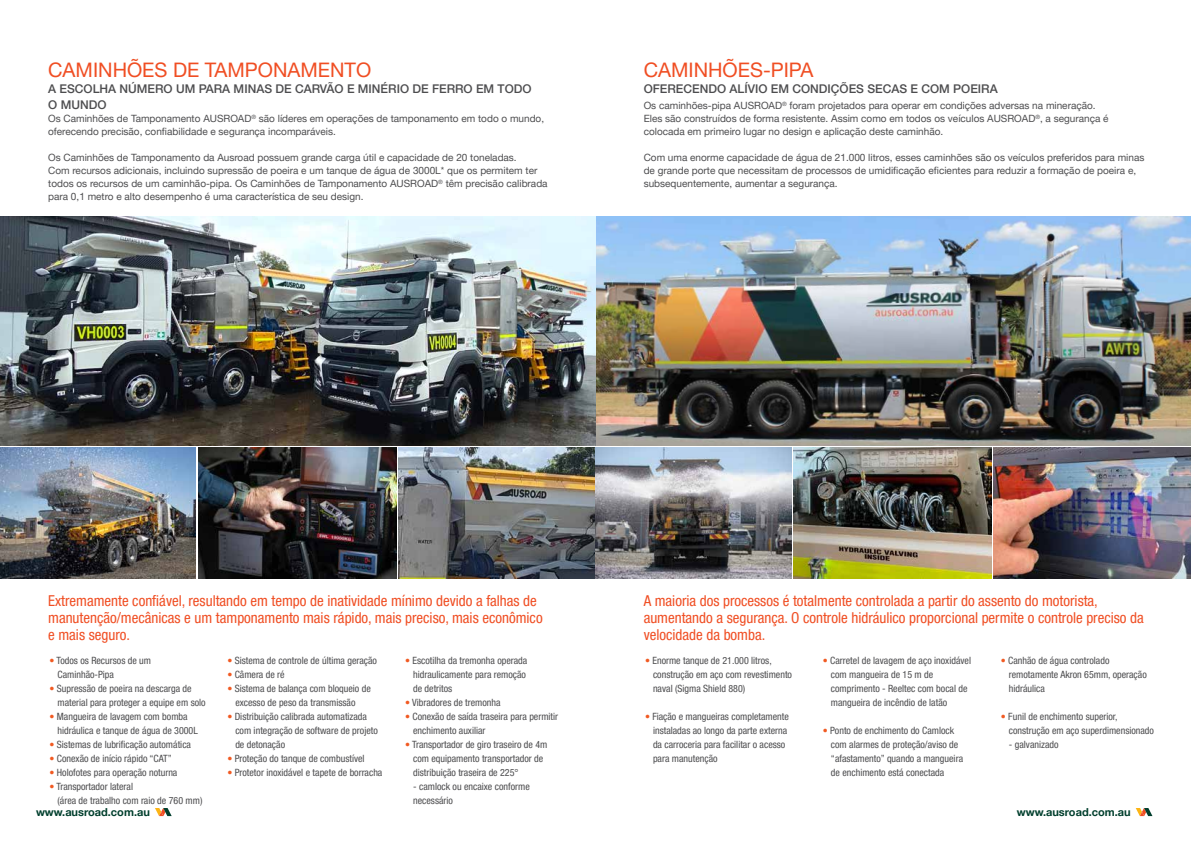
<style>
.page{position:relative;width:1191px;height:842px;background:#fff}
.page>*{position:absolute;margin:0;border:0;box-sizing:border-box;transform-origin:0 0}
.t1{font:20px "Helvetica Neue LT Pro";color:#f04e23}
.t2{font:condensed 15px/17px "Helvetica Neue LTW1 G";color:#f04e23}
.t3{font:500 12px/16px "Helvetica Neue LT Pro";color:#4d4d4f}
.t4{font:700 11px "Helvetica Neue LT Pro";color:#003f2d}
.t5{font:condensed 10px/14px "Helvetica Neue LTW1 G";color:#4d4d4f}
.t6{font:10px/13px "Helvetica Neue LT Pro";color:#4d4d4f}
.s1{color:#f15a22}
</style>
<div class="page">
<img style="left:198px;top:448px;width:198px;height:130px">
<img style="left:398px;top:448px;width:393px;height:130px">
<img style="left:0;top:448px;width:196px;height:130px">
<svg style="left:155px;top:808px;width:17px;height:8px"></svg>
<img style="left:793px;top:448px;width:198px;height:130px">
<img style="left:994px;top:448px;width:197px;height:130px">
<svg style="left:1135px;top:808px;width:17px;height:8px"></svg>
<img style="left:0;top:216px;width:1191px;height:229px">
<h1 class="t1" style="left:48px;top:58px;width:325px">CAMINHÕES DE TAMPONAMENTO</h1>
<p class="t3" style="left:48px;top:81px;width:485px">A ESCOLHA NÚMERO UM PARA MINAS DE CARVÃO E MINÉRIO DE FERRO EM TODO<br>O MUNDO</p>
<p class="t6" style="left:48px;top:112px;width:497px">Os Caminhões de Tamponamento AUSROAD<sup>®</sup> são líderes em operações de tamponamento em todo o mundo, oferecendo precisão, confiabilidade e segurança incomparáveis.</p>
<p class="t6" style="left:48px;top:151px;width:501px">Os Caminhões de Tamponamento da Ausroad possuem grande carga útil e capacidade de 20 toneladas.<br>Com recursos adicionais, incluindo supressão de poeira e um tanque de água de 3000L* que os permitem ter todos os recursos de um caminhão-pipa. Os Caminhões de Tamponamento AUSROAD<sup>®</sup> têm precisão calibrada para 0,1 metro e alto desempenho é uma característica de seu design.</p>
<h1 class="t1" style="left:643px;top:58px;width:171px">CAMINHÕES-PIPA</h1>
<p class="t3" style="left:643px;top:81px;width:355px">OFERECENDO ALÍVIO EM CONDIÇÕES SECAS E COM POEIRA</p>
<p class="t6" style="left:643px;top:99px;width:466px">Os caminhões-pipa AUSROAD<sup>®</sup> foram projetados para operar em condições adversas na mineração.<br>Eles são construídos de forma resistente. Assim como em todos os veículos AUSROAD<sup>®</sup>, a segurança é colocada em primeiro lugar no design e aplicação deste caminhão.</p>
<p class="t6" style="left:643px;top:151px;width:502px">Com uma enorme capacidade de água de 21.000 litros, esses caminhões são os veículos preferidos para minas de grande porte que necessitam de processos de umidificação eficientes para reduzir a formação de poeira e, subsequentemente, aumentar a segurança.</p>
<h2 class="t2" style="left:48px;top:592px;width:496px">Extremamente confiável, resultando em tempo de inatividade mínimo devido a falhas de manutenção/mecânicas e um tamponamento mais rápido, mais preciso, mais econômico e mais seguro.</h2>
<p class="t5" style="left:58px;top:654px;width:95px;text-indent:-8px"><span class="s1">•</span> Todos os Recursos de um<br>Caminhão-Pipa</p>
<p class="t5" style="left:58px;top:682px;width:150px;text-indent:-8px"><span class="s1">•</span> Supressão de poeira na descarga de material para proteger a equipe em solo</p>
<p class="t5" style="left:58px;top:710px;width:142px;text-indent:-8px"><span class="s1">•</span> Mangueira de lavagem com bomba hidráulica e tanque de água de 3000L</p>
<p class="t5" style="left:50px;top:738px;width:143px"><span class="s1">•</span> Sistemas de lubrificação automática</p>
<p class="t5" style="left:50px;top:752px;width:124px"><span class="s1">•</span> Conexão de início rápido “CAT”</p>
<p class="t5" style="left:50px;top:766px;width:129px"><span class="s1">•</span> Holofotes para operação noturna</p>
<p class="t5" style="left:58px;top:780px;width:146px;text-indent:-8px"><span class="s1">•</span> Transportador lateral<br>(área de trabalho com raio de 760 mm)</p>
<p class="t5" style="left:227px;top:654px;width:151px"><span class="s1">•</span> Sistema de controle de última geração</p>
<p class="t5" style="left:227px;top:668px;width:59px"><span class="s1">•</span> Câmera de ré</p>
<p class="t5" style="left:235px;top:682px;width:137px;text-indent:-8px"><span class="s1">•</span> Sistema de balança com bloqueio de excesso de peso da transmissão</p>
<p class="t5" style="left:235px;top:710px;width:144px;text-indent:-8px"><span class="s1">•</span> Distribuição calibrada automatizada com integração de software de projeto de detonação</p>
<p class="t5" style="left:227px;top:752px;width:139px"><span class="s1">•</span> Proteção do tanque de combustível</p>
<p class="t5" style="left:227px;top:766px;width:157px"><span class="s1">•</span> Protetor inoxidável e tapete de borracha</p>
<p class="t5" style="left:413px;top:654px;width:116px;text-indent:-8px"><span class="s1">•</span> Escotilha da tremonha operada hidraulicamente para remoção de detritos</p>
<p class="t5" style="left:405px;top:696px;width:97px"><span class="s1">•</span> Vibradores de tremonha</p>
<p class="t5" style="left:413px;top:710px;width:147px;text-indent:-8px"><span class="s1">•</span> Conexão de saída traseira para permitir enchimento auxiliar</p>
<p class="t5" style="left:413px;top:738px;width:136px;text-indent:-8px"><span class="s1">•</span> Transportador de giro traseiro de 4m com equipamento transportador de distribuição traseira de 225°</p>
<p class="t5" style="left:413px;top:780px;width:118px">- camlock ou encaixe conforme necessário</p>
<p class="t4" style="left:36px;top:805px;width:115px">www.ausroad.com.au</p>
<h2 class="t2" style="left:643px;top:592px;width:501px">A maioria dos processos é totalmente controlada a partir do assento do motorista, aumentando a segurança. O controle hidráulico proporcional permite o controle preciso da velocidade da bomba.</h2>
<p class="t5" style="left:653px;top:654px;width:140px;text-indent:-8px"><span class="s1">•</span> Enorme tanque de 21.000 litros, construção em aço com revestimento naval (Sigma Shield 880)</p>
<p class="t5" style="left:653px;top:710px;width:137px;text-indent:-8px"><span class="s1">•</span> Fiação e mangueiras completamente instaladas ao longo da parte externa da carroceria para facilitar o acesso para manutenção</p>
<p class="t5" style="left:831px;top:654px;width:142px;text-indent:-8px"><span class="s1">•</span> Carretel de lavagem de aço inoxidável com mangueira de 15 m de comprimento - Reeltec com bocal de mangueira de incêndio de latão</p>
<p class="t5" style="left:831px;top:724px;width:134px;text-indent:-8px"><span class="s1">•</span> Ponto de enchimento do Camlock com alarmes de proteção/aviso de “afastamento” quando a mangueira de enchimento está conectada</p>
<p class="t5" style="left:1009px;top:654px;width:139px;text-indent:-8px"><span class="s1">•</span> Canhão de água controlado remotamente Akron 65mm, operação hidráulica</p>
<p class="t5" style="left:1009px;top:710px;width:147px;text-indent:-8px"><span class="s1">•</span> Funil de enchimento superior, construção em aço superdimensionado</p>
<p class="t5" style="left:1009px;top:738px;width:51px">- galvanizado</p>
<p class="t4" style="left:1016px;top:805px;width:115px">www.ausroad.com.au</p>
</div>
